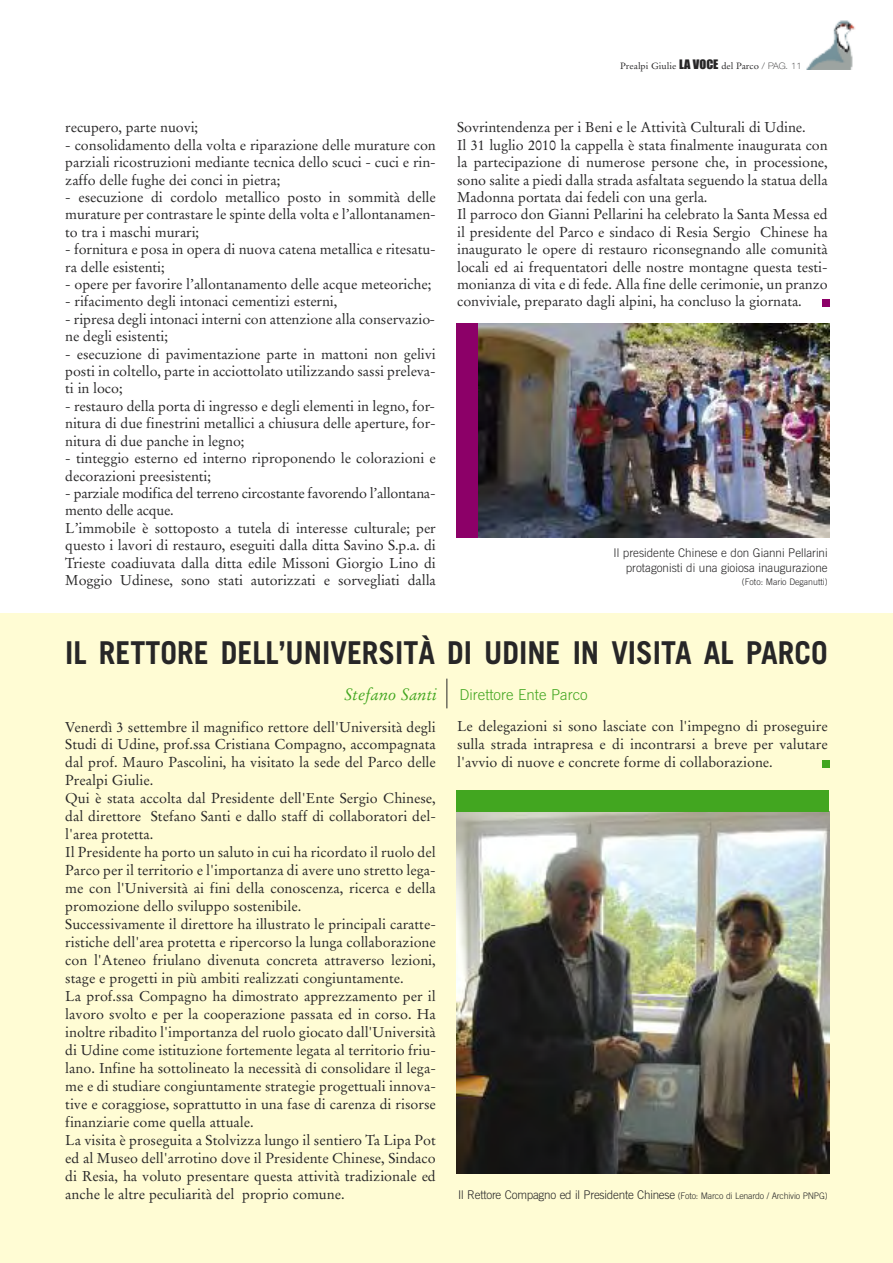
<style>
.page{position:relative;width:893px;height:1263px;background:#fff}
.page>*{position:absolute;margin:0;border:0;box-sizing:border-box;transform-origin:0 0}
.t1{font:700 31.5px "Trade Gothic";color:#272627;scale:.95 1}
.t2{font:italic 16.5px "Stempel Garamond";color:#42a620}
.t3{font:300 15px "Trade Gothic";color:#42a620}
.t4{font:14.25px/18px "Stempel Garamond";letter-spacing:-.005em;color:#272627}
.t5{font:300 12px/14.4px "Trade Gothic";color:#272627;text-align:right}
.t6{font:300 12px "Trade Gothic";letter-spacing:-.02em;color:#272627}
.t7{font:9px "Stempel Garamond";color:#272627;scale:1.05 1}
.t8{font:300 9px "Trade Gothic";color:#272627}
.s1{font-family:"Impact";font-size:12px}
.s2{font-family:"Helvetica Neue";font-weight:100}
.s3{font-size:9px}
</style>
<div class="page">
<div style="left:0;top:613px;width:893px;height:650px;background:#fffcd4"></div>
<img style="left:806px;top:20px;width:49px;height:50px">
<img style="left:478px;top:323px;width:351px;height:214px">
<div style="left:457px;top:323px;width:21px;height:214px;background:#8c0068"></div>
<div style="left:822px;top:299px;width:7px;height:8px;background:#8c0068"></div>
<img style="left:457px;top:811px;width:372px;height:363px">
<div style="left:457px;top:790px;width:372px;height:21px;background:#42a620"></div>
<div style="left:822px;top:760px;width:7px;height:7px;background:#42a620"></div>
<svg style="left:447px;top:679px;width:1px;height:29px"></svg>
<p class="t4" style="left:65px;top:120px;width:134px">recupero, parte nuovi;</p>
<p class="t4" style="left:65px;top:138px;width:372px;line-height:17.4px;text-align:justify">- consolidamento della volta e riparazione delle murature con parziali ricostruzioni mediante tecnica dello scuci - cuci e rin&shy;zaffo delle fughe dei conci in pietra;</p>
<p class="t4" style="left:65px;top:190px;width:372px;line-height:17.4px;text-align:justify">- esecuzione di cordolo metallico posto in sommità delle murature per contrastare le spinte della volta e l’allontanamen&shy;to tra i maschi murari;</p>
<p class="t4" style="left:65px;top:242px;width:372px;line-height:17.4px">- fornitura e posa in opera di nuova catena metallica e ritesatu&shy;ra delle esistenti;</p>
<p class="t4" style="left:65px;top:276px;width:367px">- opere per favorire l’allontanamento delle acque meteoriche;</p>
<p class="t4" style="left:65px;top:294px;width:274px">- rifacimento degli intonaci cementizi esterni,</p>
<p class="t4" style="left:65px;top:312px;width:371px;line-height:17.4px">- ripresa degli intonaci interni con attenzione alla conservazio&shy;ne degli esistenti;</p>
<p class="t4" style="left:65px;top:346px;width:372px;line-height:17.4px;text-align:justify">- esecuzione di pavimentazione parte in mattoni non gelivi posti in coltello, parte in acciottolato utilizzando sassi preleva&shy;ti in loco;</p>
<p class="t4" style="left:65px;top:399px;width:372px;line-height:17.4px;text-align:justify">- restauro della porta di ingresso e degli elementi in legno, for&shy;nitura di due finestrini metallici a chiusura delle aperture, for&shy;nitura di due panche in legno;</p>
<p class="t4" style="left:65px;top:451px;width:372px;line-height:17.4px">- tinteggio esterno ed interno riproponendo le colorazioni e decorazioni preesistenti;</p>
<p class="t4" style="left:65px;top:486px;width:372px;line-height:17.4px">- parziale modifica del terreno circostante favorendo l’allontana&shy;mento delle acque.<br>L’immobile è sottoposto a tutela di interesse culturale; per questo i lavori di restauro, eseguiti dalla ditta Savino S.p.a. di Trieste coadiuvata dalla ditta edile Missoni Giorgio Lino di Moggio Udinese, sono stati autorizzati e sorvegliati dalla</p>
<p class="t7" style="left:620px;top:62px;width:174px">Prealpi Giulie <span class="s1">LA VOCE</span> del Parco <span class="s2">/ PAG. 11</span></p>
<p class="t4" style="left:457px;top:120px;width:372px;line-height:17.4px">Sovrintendenza per i Beni e le Attività Culturali di Udine.<br>Il 31 luglio 2010 la cappella è stata finalmente inaugurata con la partecipazione di numerose persone che, in processione, sono salite a piedi dalla strada asfaltata seguendo la statua della Madonna portata dai fedeli con una gerla.<br>Il parroco don Gianni Pellarini ha celebrato la Santa Messa ed il presidente del Parco e sindaco di Resia Sergio Chinese ha inaugurato le opere di restauro riconsegnando alle comunità locali ed ai frequentatori delle nostre montagne questa testi&shy;monianza di vita e di fede. Alla fine delle cerimonie, un pranzo conviviale, preparato dagli alpini, ha concluso la giornata.</p>
<p class="t5" style="left:613px;top:547px;width:216px">Il presidente Chinese e don Gianni Pellarini protagonisti di una gioiosa inaugurazione</p>
<p class="t8" style="left:742px;top:578px;width:87px">(Foto: Mario Deganutti)</p>
<h1 class="t1" style="left:65px;top:641px;width:804px">IL RETTORE DELL’UNIVERSITÀ DI UDINE IN VISITA AL PARCO</h1>
<p class="t2" style="left:344px;top:687px;width:94px">Stefano Santi</p>
<p class="t3" style="left:459px;top:689px;width:130px">Direttore Ente Parco</p>
<p class="t4" style="left:65px;top:719px;width:372px">Venerdì 3 settembre il magnifico rettore dell'Università degli Studi di Udine, prof.ssa Cristiana Compagno, accompagnata dal prof. Mauro Pascolini, ha visitato la sede del Parco delle Prealpi Giulie.<br>Qui è stata accolta dal Presidente dell'Ente Sergio Chinese, dal direttore Stefano Santi e dallo staff di collaboratori del&shy;l'area protetta.<br>Il Presidente ha porto un saluto in cui ha ricordato il ruolo del Parco per il territorio e l'importanza di avere uno stretto lega&shy;me con l'Università ai fini della conoscenza, ricerca e della promozione dello sviluppo sostenibile.<br>Successivamente il direttore ha illustrato le principali caratte&shy;ristiche dell'area protetta e ripercorso la lunga collaborazione con l'Ateneo friulano divenuta concreta attraverso lezioni, stage e progetti in più ambiti realizzati congiuntamente.<br>La prof.ssa Compagno ha dimostrato apprezzamento per il lavoro svolto e per la cooperazione passata ed in corso. Ha inoltre ribadito l'importanza del ruolo giocato dall'Università di Udine come istituzione fortemente legata al territorio friu&shy;lano. Infine ha sottolineato la necessità di consolidare il lega&shy;me e di studiare congiuntamente strategie progettuali innova&shy;tive e coraggiose, soprattutto in una fase di carenza di risorse finanziarie come quella attuale.<br>La visita è proseguita a Stolvizza lungo il sentiero Ta Lipa Pot ed al Museo dell'arrotino dove il Presidente Chinese, Sindaco di Resia, ha voluto presentare questa attività tradizionale ed anche le altre peculiarità del proprio comune.</p>
<p class="t4" style="left:457px;top:719px;width:372px;text-align:justify">Le delegazioni si sono lasciate con l'impegno di proseguire sulla strada intrapresa e di incontrarsi a breve per valutare l'avvio di nuove e concrete forme di collaborazione.</p>
<p class="t6" style="left:458px;top:1190px;width:371px">Il Rettore Compagno ed il Presidente Chinese <span class="s3">(Foto: Marco di Lenardo / Archivio PNPG)</span></p>
</div>
